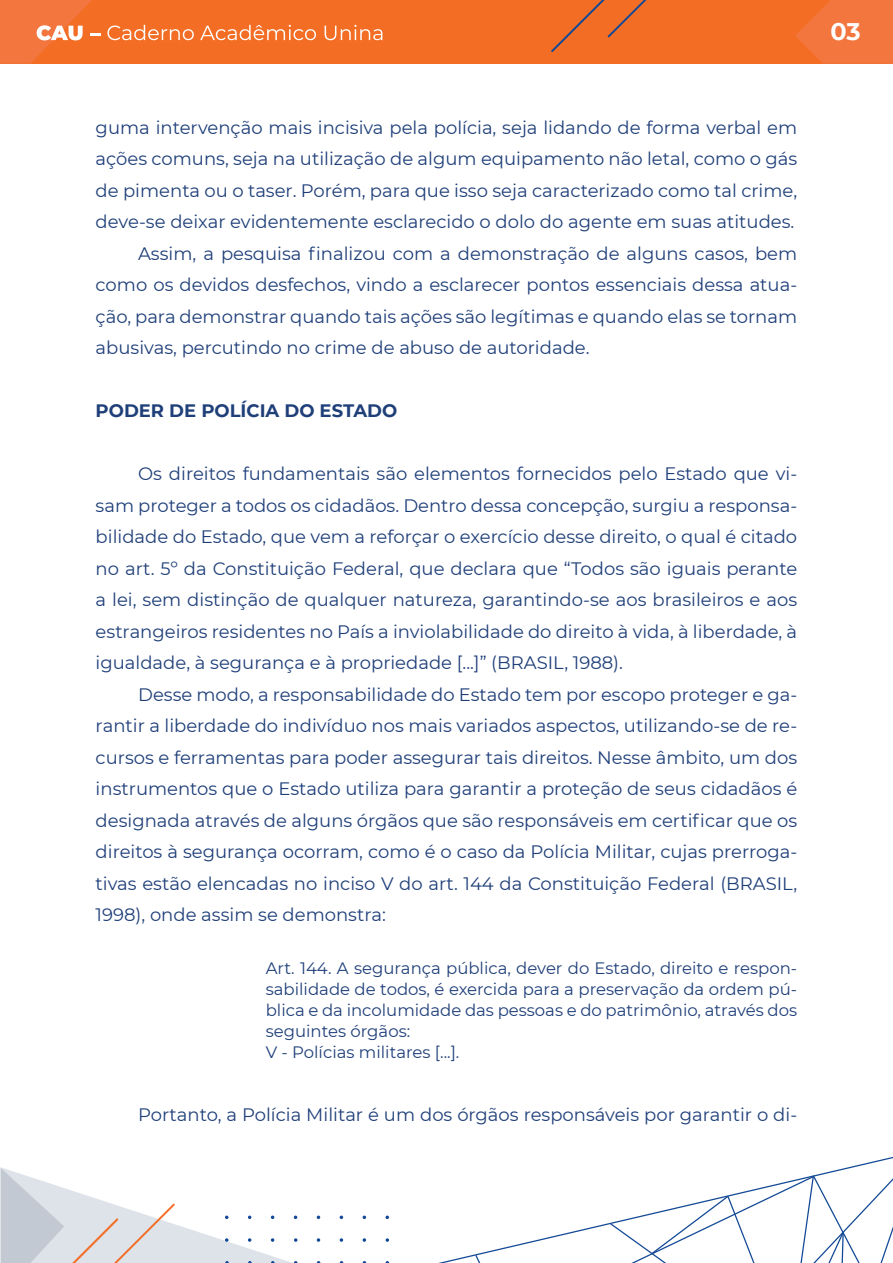
<style>
.page{position:relative;width:893px;height:1263px;background:#fff}
.page>*{position:absolute;margin:0;border:0;box-sizing:border-box;transform-origin:0 0}
.t1{font:700 24px "Montserrat";color:#fff}
.t2{font:18px/31.5px "Montserrat";color:#1f3f79;text-align:justify}
.t3{font:700 18px "Montserrat";color:#1f3f79}
.t4{font:16.5px/21px "Montserrat";color:#1f3f79}
</style>
<div class="page">
<div style="left:0;top:0;width:893px;height:64px;background:#f36e24"></div>
<svg style="left:795px;top:0;width:98px;height:64px"></svg>
<svg style="left:0;top:0;width:100px;height:64px"></svg>
<svg style="left:107px;top:25px;width:87px;height:15px"></svg>
<svg style="left:200px;top:25px;width:116px;height:15px"></svg>
<svg style="left:325px;top:25px;width:57px;height:15px"></svg>
<svg style="left:551px;top:0;width:96px;height:52px"></svg>
<svg style="left:438px;top:1156px;width:455px;height:107px"></svg>
<svg style="left:475px;top:1255px;width:5px;height:8px"></svg>
<svg style="left:610px;top:1175px;width:283px;height:88px"></svg>
<svg style="left:317px;top:1215px;width:3px;height:4px"></svg>
<svg style="left:340px;top:1215px;width:3px;height:4px"></svg>
<svg style="left:363px;top:1215px;width:3px;height:4px"></svg>
<svg style="left:385px;top:1215px;width:4px;height:4px"></svg>
<svg style="left:317px;top:1238px;width:3px;height:4px"></svg>
<svg style="left:340px;top:1238px;width:3px;height:4px"></svg>
<svg style="left:363px;top:1238px;width:3px;height:4px"></svg>
<svg style="left:386px;top:1238px;width:3px;height:4px"></svg>
<svg style="left:1px;top:1167px;width:296px;height:96px"></svg>
<p class="t2" style="left:96px;top:111px;width:703px">guma intervenção mais incisiva pela polícia, seja lidando de forma verbal em</p>
<p class="t2" style="left:96px;top:142px;width:703px">ações comuns, seja na utilização de algum equipamento não letal, como o gás</p>
<p class="t2" style="left:96px;top:174px;width:703px">de pimenta ou o taser. Porém, para que isso seja caracterizado como tal crime,</p>
<p class="t2" style="left:96px;top:205px;width:700px">deve-se deixar evidentemente esclarecido o dolo do agente em suas atitudes.</p>
<p class="t2" style="left:138px;top:237px;width:660px">Assim, a pesquisa finalizou com a demonstração de alguns casos, bem</p>
<p class="t2" style="left:96px;top:268px;width:703px">como os devidos desfechos, vindo a esclarecer pontos essenciais dessa atua-</p>
<p class="t2" style="left:96px;top:300px;width:703px">ção, para demonstrar quando tais ações são legítimas e quando elas se tornam</p>
<p class="t2" style="left:96px;top:331px;width:495px">abusivas, percutindo no crime de abuso de autoridade.</p>
<p class="t3" style="left:96px;top:398px;width:303px">PODER DE POLÍCIA DO ESTADO</p>
<p class="t2" style="left:96px;top:457px;width:703px;text-indent:43px">Os direitos fundamentais são elementos fornecidos pelo Estado que vi&shy;sam proteger a todos os cidadãos. Dentro dessa concepção, surgiu a responsa&shy;bilidade do Estado, que vem a reforçar o exercício desse direito, o qual é citado no art. 5º da Constituição Federal, que declara que “Todos são iguais perante a lei, sem distinção de qualquer natureza, garantindo-se aos brasileiros e aos estrangeiros residentes no País a inviolabilidade do direito à vida, à liberdade, à igualdade, à segurança e à propriedade [...]” (BRASIL, 1988).</p>
<p class="t2" style="left:96px;top:678px;width:703px;text-indent:43px">Desse modo, a responsabilidade do Estado tem por escopo proteger e ga&shy;rantir a liberdade do indivíduo nos mais variados aspectos, utilizando-se de re&shy;cursos e ferramentas para poder assegurar tais direitos. Nesse âmbito, um dos instrumentos que o Estado utiliza para garantir a proteção de seus cidadãos é designada através de alguns órgãos que são responsáveis em certificar que os direitos à segurança ocorram, como é o caso da Polícia Militar, cujas prerroga&shy;tivas estão elencadas no inciso V do art. 144 da Constituição Federal (BRASIL, 1998), onde assim se demonstra:</p>
<p class="t4" style="left:266px;top:957px;width:533px">Art. 144. A segurança pública, dever do Estado, direito e respon&shy;sabilidade de todos, é exercida para a preservação da ordem pú&shy;blica e da incolumidade das pessoas e do patrimônio, através dos seguintes órgãos:<br>V - Polícias militares [...].</p>
<p class="t2" style="left:138px;top:1098px;width:660px">Portanto, a Polícia Militar é um dos órgãos responsáveis por garantir o di-</p>
<h1 class="t1" style="left:830px;top:14px;width:32px">03</h1>
</div>
